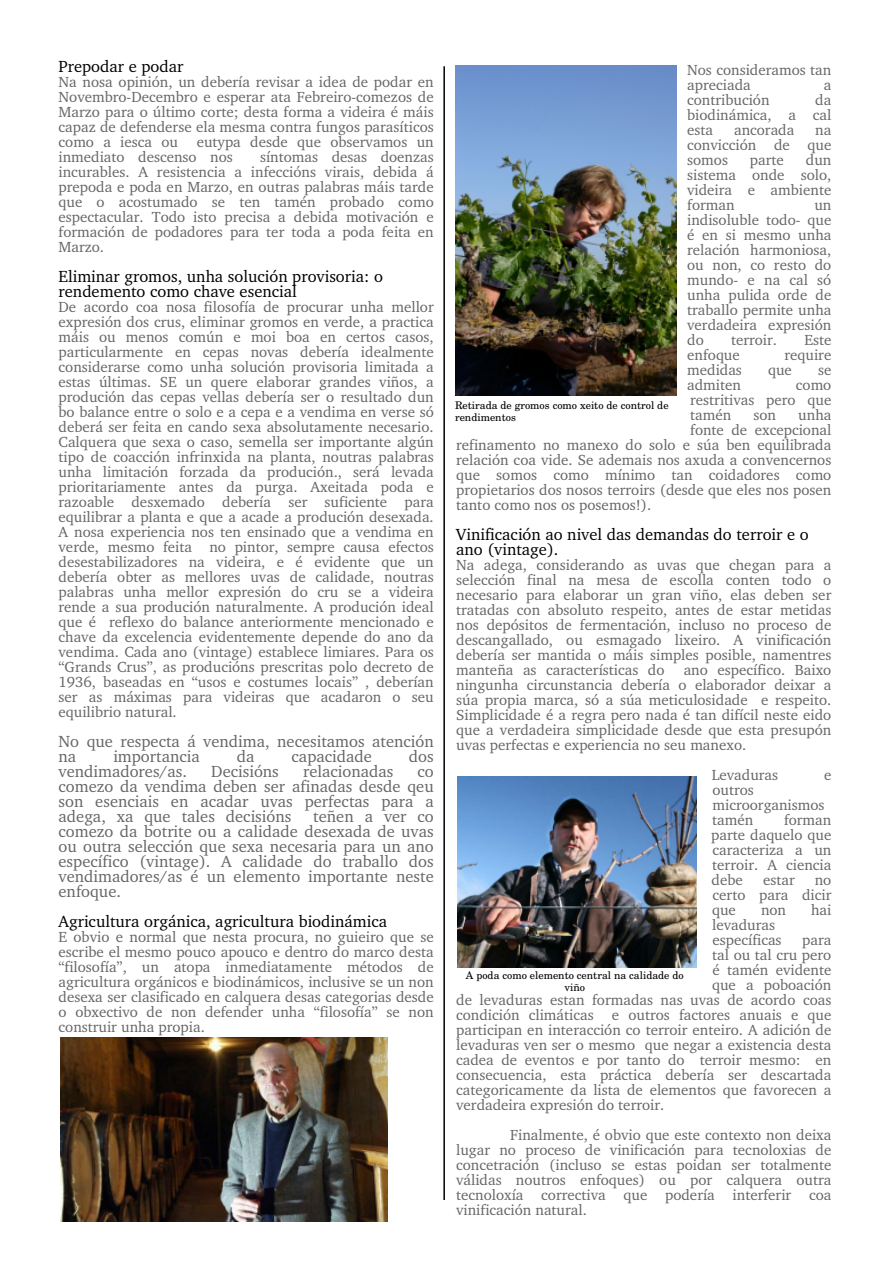
<style>
.page{position:relative;width:893px;height:1263px;background:#fff}
.page>*{position:absolute;margin:0;border:0;box-sizing:border-box;transform-origin:0 0}
.t1{font:16.5px/15px "Charter BT";color:#666;text-align:justify}
.t2{font:16.5px/15px "Charter BT";color:#000}
.t3{font:15px/15px "Charter BT";color:#666;text-align:justify}
.t4{font:10.5px/12px "Century Sch L Roma";color:#000}
</style>
<div class="page">
<img style="left:60px;top:1037px;width:327px;height:184px">
<img style="left:455px;top:65px;width:221px;height:331px">
<img style="left:458px;top:776px;width:238px;height:191px">
<hr style="left:443px;top:66px;width:2px;height:1134px;background:#000">
<p class="t2" style="left:59px;top:60px;width:126px">Prepodar e podar</p>
<p class="t3" style="left:59px;top:75px;width:377px">Na nosa opinión, un debería revisar a idea de podar en Novembro-Decembro e esperar ata Febreiro-comezos de Marzo para o último corte; desta forma a videira é máis capaz de defenderse ela mesma contra fungos parasíticos como a iesca ou eutypa desde que observamos un inmediato descenso nos</p>
<p class="t3" style="left:59px;top:150px;width:377px;text-indent:201px">síntomas desas doenzas incurables. A resistencia a infeccións virais, debida á prepoda e poda en Marzo, en outras palabras máis tarde que o acostumado se ten tamén probado como espectacular. Todo isto precisa a debida motivación e formación de podadores para ter toda a poda feita en Marzo.</p>
<p class="t2" style="left:59px;top:270px;width:326px">Eliminar gromos, unha solución provisoria: o rendemento como chave esencial</p>
<p class="t3" style="left:59px;top:300px;width:377px">De acordo coa nosa filosofía de procurar unha mellor expresión dos crus, eliminar gromos en verde, a practica máis ou menos común e moi boa en certos casos, particularmente en cepas novas debería idealmente considerarse como unha solución provisoria limitada a estas últimas. SE un quere elaborar grandes viños, a produción das cepas vellas debería ser o resultado dun bo balance entre o solo e a cepa e a vendima en verse só deberá ser feita en cando sexa absolutamente necesario.<br>Calquera que sexa o caso, semella ser importante algún tipo de coacción infrinxida na planta, noutras palabras unha limitación forzada da produción., será levada prioritariamente antes da purga. Axeitada poda e razoable desxemado debería ser suficiente para equilibrar a planta e que a acade a produción desexada.<br>A nosa experiencia nos ten ensinado que a vendima en verde, mesmo feita no pintor, sempre causa efectos desestabilizadores na videira, e é evidente que un debería obter as mellores uvas de calidade, noutras palabras unha mellor expresión do cru se a videira rende a sua produción naturalmente. A produción ideal que é reflexo do balance anteriormente mencionado e chave da excelencia evidentemente depende do ano da vendima. Cada ano (vintage) establece limiares. Para os “Grands Crus”, as producións prescritas polo decreto de 1936, baseadas en “usos e costumes locais” , deberían ser as máximas para videiras que acadaron o seu equilibrio natural.</p>
<p class="t1" style="left:59px;top:735px;width:377px">No que respecta á vendima, necesitamos atención na</p>
<p class="t1" style="left:113px;top:750px;width:88px">importancia</p>
<p class="t1" style="left:237px;top:750px;width:19px">da</p>
<p class="t1" style="left:292px;top:750px;width:82px">capacidade</p>
<p class="t1" style="left:409px;top:750px;width:26px">dos</p>
<p class="t1" style="left:59px;top:765px;width:130px">vendimadores/as.</p>
<p class="t1" style="left:211px;top:765px;width:69px">Decisións</p>
<p class="t1" style="left:303px;top:765px;width:92px">relacionadas</p>
<p class="t1" style="left:59px;top:765px;width:377px;text-indent:359px">co comezo da vendima deben ser afinadas desde qeu son esenciais en acadar uvas perfectas para a adega, xa que tales decisións</p>
<p class="t1" style="left:59px;top:810px;width:377px;text-indent:255px">teñen a ver co comezo da botrite ou a calidade desexada de uvas ou outra selección que sexa necesaria para un ano específico (vintage). A calidade do traballo dos vendimadores/as é un elemento importante neste enfoque.</p>
<p class="t2" style="left:59px;top:915px;width:330px">Agricultura orgánica, agricultura biodinámica</p>
<p class="t3" style="left:59px;top:930px;width:377px">E obvio e normal que nesta procura, no guieiro que se escribe el mesmo pouco apouco e dentro do marco desta “filosofía”, un atopa inmediatamente métodos de agricultura orgánicos e biodinámicos, inclusive se un non desexa ser clasificado en calquera desas categorias desde o obxectivo de non defender unha “filosofía” se non construir unha propia.</p>
<p class="t3" style="left:687px;top:64px;width:146px">Nos consideramos tan apreciada</p>
<p class="t3" style="left:824px;top:79px;width:9px">a</p>
<p class="t3" style="left:687px;top:94px;width:146px;text-indent:128px">da biodinámica, a cal esta</p>
<p class="t3" style="left:687px;top:94px;width:84px">contribución</p>
<p class="t3" style="left:734px;top:124px;width:62px">ancorada</p>
<p class="t3" style="left:687px;top:124px;width:146px;text-indent:128px">na convicción de que somos</p>
<p class="t3" style="left:687px;top:154px;width:146px;text-indent:119px">dun sistema onde solo, videira e ambiente forman</p>
<p class="t3" style="left:750px;top:154px;width:35px">parte</p>
<p class="t3" style="left:687px;top:199px;width:146px;text-indent:127px">un indisoluble todo- que é en si mesmo unha relación harmoniosa, ou non, co resto do mundo- e na cal só unha pulida orde de traballo permite unha verdadeira expresión do</p>
<p class="t3" style="left:731px;top:334px;width:48px">terroir.</p>
<p class="t3" style="left:804px;top:334px;width:28px">Este</p>
<p class="t3" style="left:687px;top:349px;width:54px">enfoque</p>
<p class="t3" style="left:784px;top:349px;width:48px">require</p>
<p class="t3" style="left:687px;top:364px;width:56px">medidas</p>
<p class="t3" style="left:768px;top:364px;width:25px">que</p>
<p class="t3" style="left:818px;top:364px;width:15px">se</p>
<p class="t3" style="left:687px;top:379px;width:55px">admiten</p>
<p class="t3" style="left:690px;top:379px;width:143px;text-indent:106px">como restritivas pero que tamén</p>
<p class="t4" style="left:455px;top:400px;width:215px">Retirada de gromos como xeito de control de rendimentos</p>
<p class="t3" style="left:753px;top:409px;width:24px">son</p>
<p class="t3" style="left:798px;top:409px;width:35px">unha</p>
<p class="t3" style="left:690px;top:424px;width:143px">fonte de excepcional</p>
<p class="t3" style="left:456px;top:439px;width:377px">refinamento no manexo do solo e súa ben equilibrada</p>
<p class="t3" style="left:456px;top:454px;width:377px">relación coa vide. Se ademais nos axuda a convencernos</p>
<p class="t3" style="left:456px;top:469px;width:377px">que somos como mínimo tan coidadores como</p>
<p class="t3" style="left:456px;top:484px;width:377px">propietarios dos nosos terroirs (desde que eles nos posen</p>
<p class="t3" style="left:456px;top:499px;width:197px">tanto como nos os posemos!).</p>
<p class="t2" style="left:456px;top:528px;width:354px">Vinificación ao nivel das demandas do terroir e o ano (vintage).</p>
<p class="t3" style="left:456px;top:559px;width:377px">Na adega, considerando as uvas que chegan para a selección final na mesa de escolla conten todo o necesario para elaborar un gran viño, elas deben ser tratadas con absoluto respeito, antes de estar metidas nos depósitos de fermentación, incluso no proceso de descangallado, ou esmagado lixeiro. A vinificación debería ser mantida o máis simples posible, namentres manteña as características do</p>
<p class="t3" style="left:456px;top:664px;width:377px;text-indent:227px">ano específico. Baixo ningunha circunstancia debería o elaborador deixar a súa propia marca, só a súa meticulosidade e respeito.<br>Simplicidade é a regra pero nada é tan difícil neste eido que a verdadeira simplicidade desde que esta presupón uvas perfectas e experiencia no seu manexo.</p>
<p class="t3" style="left:712px;top:769px;width:68px">Levaduras</p>
<p class="t3" style="left:824px;top:769px;width:9px">e</p>
<p class="t3" style="left:712px;top:784px;width:114px;text-align:left">outros microorganismos tamén</p>
<p class="t3" style="left:711px;top:814px;width:122px;text-indent:73px">forman parte daquelo que caracteriza a un terroir. A ciencia debe</p>
<p class="t3" style="left:763px;top:874px;width:33px">estar</p>
<p class="t3" style="left:712px;top:874px;width:121px;text-indent:103px">no certo para dicir que</p>
<p class="t3" style="left:761px;top:904px;width:27px">non</p>
<p class="t3" style="left:811px;top:904px;width:22px">hai</p>
<p class="t3" style="left:712px;top:919px;width:71px">levaduras específicas</p>
<p class="t3" style="left:802px;top:934px;width:31px">para</p>
<p class="t3" style="left:712px;top:949px;width:121px">tal ou tal cru pero</p>
<p class="t3" style="left:712px;top:964px;width:120px">é tamén evidente</p>
<p class="t3" style="left:712px;top:979px;width:121px">que a poboación</p>
<p class="t3" style="left:456px;top:994px;width:377px">de levaduras estan formadas nas uvas de acordo coas</p>
<p class="t3" style="left:456px;top:1009px;width:377px">condición climáticas e outros factores anuais e que</p>
<p class="t3" style="left:456px;top:1024px;width:377px">participan en interacción co terroir enteiro. A adición de</p>
<p class="t3" style="left:456px;top:1039px;width:377px">levaduras ven ser o mesmo que negar a existencia desta</p>
<p class="t3" style="left:456px;top:1054px;width:377px">cadea de eventos e por tanto do terroir mesmo: en</p>
<p class="t3" style="left:456px;top:1069px;width:377px">consecuencia, esta práctica debería ser descartada</p>
<p class="t3" style="left:456px;top:1084px;width:377px">categoricamente da lista de elementos que favorecen a</p>
<p class="t3" style="left:456px;top:1099px;width:210px">verdadeira expresión do terroir.</p>
<p class="t3" style="left:456px;top:1129px;width:377px;text-indent:54px">Finalmente, é obvio que este contexto non deixa lugar no proceso de vinificación para tecnoloxias de concetración (incluso se estas poidan ser totalmente válidas noutros enfoques) ou por calquera outra tecnoloxía correctiva que podería interferir coa vinificación natural.</p>
<p class="t4" style="left:466px;top:970px;width:219px;text-align:center">A poda como elemento central na calidade do viño</p>
</div>
